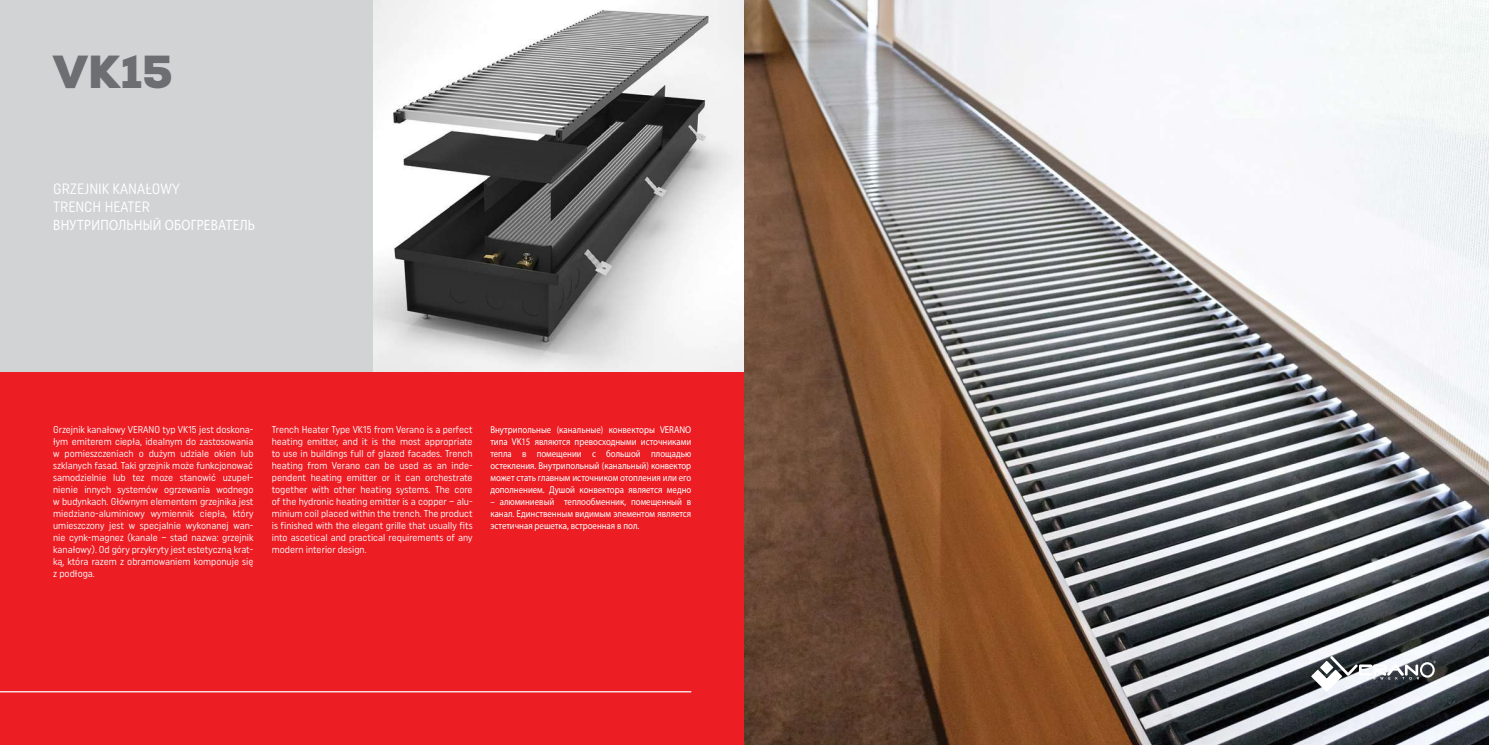
<style>
.page{position:relative;width:1489px;height:745px;background:#fff}
.page>*{position:absolute;margin:0;border:0;box-sizing:border-box;transform-origin:0 0}
.t1{font:900 46.25px "Nexa";color:#6d6e71}
.t2{font:15px/18px "Uniform Rounded Condensed";color:#fff}
.t3{font:15px "Myriad Pro";letter-spacing:.02em;color:#fff;scale:.88 1}
.t4{font:10px/12px "Uniform Rounded Condensed";color:#fff;text-align:justify}
.t5{font:10px/12px "Myriad Pro";color:#fff;text-align:justify;scale:.88 1}
</style>
<div class="page">
<div style="left:0;top:0;width:373px;height:372px;background:#d1d3d4"></div>
<img style="left:373px;top:0;width:371px;height:372px">
<div style="left:0;top:372px;width:744px;height:372px;background:#ed1d24"></div>
<hr style="left:0;top:690px;width:691px;height:2px;background:#fff">
<img style="left:744px;top:0;width:744px;height:744px">
<svg style="left:1311px;top:655px;width:124px;height:36px"></svg>
<h1 class="t1" style="left:53px;top:45px;width:121px">VK15</h1>
<h2 class="t2" style="left:53px;top:179px;width:128px">GRZEJNIK KANAŁOWY<br>TRENCH HEATER</h2>
<h2 class="t3" style="left:53px;top:218px;width:231px">ВНУТРИПОЛЬНЫЙ ОБОГРЕВАТЕЛЬ</h2>
<p class="t4" style="left:53px;top:423px;width:202px">Grzejnik kanałowy VERANO typ VK15 jest doskona&shy;łym emiterem ciepła, idealnym do zastosowania w pomieszczeniach o dużym udziale okien lub szklanych fasad. Taki grzejnik może funkcjonować samodzielnie lub tez moze stanowić uzupeł&shy;nienie innych systemów ogrzewania wodnego w budynkach. Głównym elementem grzejnika jest miedziano-aluminiowy wymiennik ciepła, który umieszczony jest w specjalnie wykonanej wan&shy;nie cynk-magnez (kanale – stad nazwa: grzejnik kanałowy). Od góry przykryty jest estetyczną krat&shy;ką, która razem z obramowaniem komponuje się z podłoga.</p>
<p class="t4" style="left:272px;top:423px;width:202px">Trench Heater Type VK15 from Verano is a perfect heating emitter, and it is the most appropriate to use in buildings full of glazed facades. Trench heating from Verano can be used as an inde&shy;pendent heating emitter or it can orchestrate together with other heating systems. The core of the hydronic heating emitter is a copper – alu&shy;minium coil placed within the trench. The product is finished with the elegant grille that usually fits into ascetical and practical requirements of any modern interior design.</p>
<p class="t5" style="left:490px;top:423px;width:230px">Внутрипольные (канальные) конвекторы VERANO типа VK15 являются превосходными источниками тепла в помещении с большой площадью остекления. Внутрипольный (канальный) конвектор может стать главным источником отопления или его дополнением. Душой конвектора является медно</p>
<p class="t5" style="left:490px;top:495px;width:230px">– алюминиевый теплообменник, помещенный в канал. Единственным видимым элементом является эстетичная решетка, встроенная в пол.</p>
</div>
